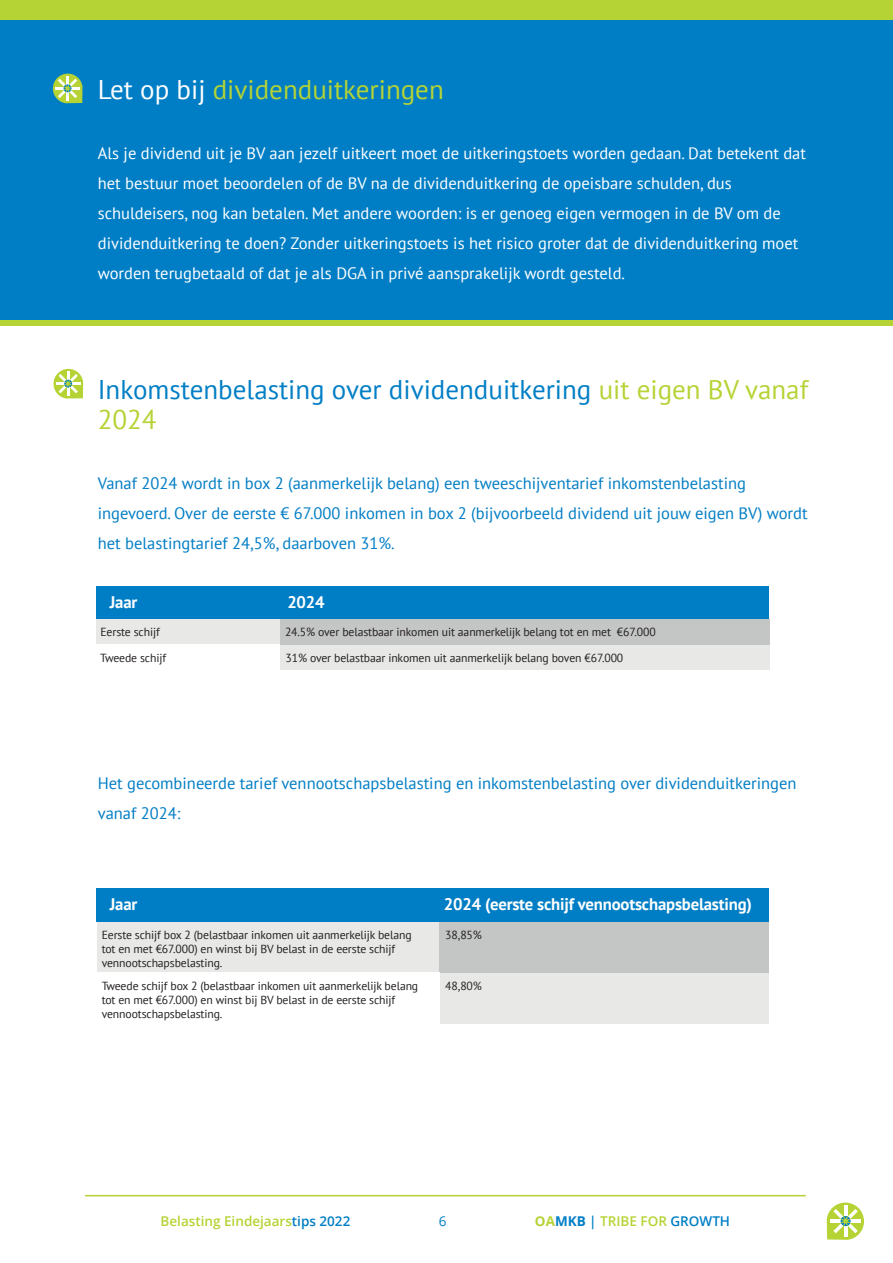
<style>
.page{position:relative;width:893px;height:1263px;background:#fff}
.page>*{position:absolute;margin:0;border:0;box-sizing:border-box;transform-origin:0 0}
.t1{font:27px/30px "PT Sans";color:#007ec5}
.t2{font:27px "PT Sans";color:#b5d334}
.t3{font:700 16.8px "PT Sans";letter-spacing:-.01em;color:#fff}
.t4{font:16.5px/30px "PT Sans";color:#fff}
.t5{font:16.5px/30px "PT Sans";color:#007dc5}
.t6{font:600 13.5px "Open Sans";color:#b5d334}
.t7{font:13.5px "Open Sans";color:#007ec5}
.t8{font:11.7px/14.1px "PT Sans";letter-spacing:-.01em;color:#231f20}
.s1{color:#fff}
.s2{color:#b5d334}
.s3{color:#007ec5}
.s4{font-weight:700}
.s5{font-weight:700;color:#007ec5}
</style>
<div class="page">
<svg style="left:827px;top:1202px;width:37px;height:38px"></svg>
<hr style="left:85px;top:1195px;width:721px;height:1px;background:#b5d334">
<div style="left:0;top:0;width:893px;height:21px;background:#b5d334"></div>
<div style="left:0;top:20px;width:893px;height:300px;background:#007ec5"></div>
<svg style="left:53px;top:74px;width:29px;height:29px"></svg>
<svg style="left:54px;top:369px;width:29px;height:29px"></svg>
<div style="left:0;top:320px;width:893px;height:6px;background:#b5d334"></div>
<div style="left:97px;top:586px;width:672px;height:33px;background:#007ec5"></div>
<div style="left:97px;top:889px;width:672px;height:33px;background:#007ec5"></div>
<div style="left:97px;top:619px;width:183px;height:26px;background:#e8e9e7"></div>
<div style="left:97px;top:922px;width:343px;height:51px;background:#e8e9e7"></div>
<div style="left:280px;top:645px;width:489px;height:25px;background:#e8e9e7"></div>
<div style="left:440px;top:968px;width:329px;height:30px;background:#e8e9e7"></div>
<div style="left:440px;top:996px;width:329px;height:27px;background:#e8e9e7"></div>
<div style="left:280px;top:619px;width:489px;height:26px;background:#c4c5c5"></div>
<div style="left:440px;top:922px;width:329px;height:25px;background:#c4c5c5"></div>
<div style="left:440px;top:945px;width:329px;height:28px;background:#c4c5c5"></div>
<h1 class="t2" style="left:98px;top:72px;width:347px"><span class="s1">Let op bij</span> dividenduitkeringen</h1>
<p class="t4" style="left:98px;top:138px;width:710px">Als je dividend uit je BV aan jezelf uitkeert moet de uitkeringstoets worden gedaan. Dat betekent dat het bestuur moet beoordelen of de BV na de dividenduitkering de opeisbare schulden, dus schuldeisers, nog kan betalen. Met andere woorden: is er genoeg eigen vermogen in de BV om de dividenduitkering te doen? Zonder uitkeringstoets is het risico groter dat de dividenduitkering moet worden terugbetaald of dat je als DGA in privé aansprakelijk wordt gesteld.</p>
<h1 class="t1" style="left:98px;top:374px;width:712px">Inkomstenbelasting over dividenduitkering <span class="s2">uit eigen BV vanaf<br>2024</span></h1>
<h3 class="t5" style="left:98px;top:468px;width:711px">Vanaf 2024 wordt in box 2 (aanmerkelijk belang) een tweeschijventarief inkomstenbelasting ingevoerd. Over de eerste € 67.000 inkomen in box 2 (bijvoorbeeld dividend uit jouw eigen BV) wordt het belastingtarief 24,5%, daarboven 31%.</h3>
<h2 class="t3" style="left:110px;top:591px;width:29px">Jaar</h2>
<h2 class="t3" style="left:287px;top:591px;width:39px">2024</h2>
<p class="t8" style="left:100px;top:625px;width:61px">Eerste schijf</p>
<p class="t8" style="left:285px;top:625px;width:372px">24.5% over belastbaar inkomen uit aanmerkelijk belang tot en met €67.000</p>
<p class="t8" style="left:100px;top:650px;width:67px">Tweede schijf</p>
<p class="t8" style="left:286px;top:650px;width:339px">31% over belastbaar inkomen uit aanmerkelijk belang boven €67.000</p>
<h3 class="t5" style="left:98px;top:768px;width:700px">Het gecombineerde tarief vennootschapsbelasting en inkomstenbelasting over dividenduitkeringen vanaf 2024:</h3>
<h2 class="t3" style="left:110px;top:893px;width:29px">Jaar</h2>
<h2 class="t3" style="left:444px;top:893px;width:310px">2024 (eerste schijf vennootschapsbelasting)</h2>
<p class="t8" style="left:102px;top:927px;width:311px">Eerste schijf box 2 (belastbaar inkomen uit aanmerkelijk belang tot en met €67.000) en winst bij BV belast in de eerste schijf vennootschapsbelasting.</p>
<p class="t8" style="left:445px;top:927px;width:38px">38,85%</p>
<p class="t8" style="left:102px;top:978px;width:318px">Tweede schijf box 2 (belastbaar inkomen uit aanmerkelijk belang tot en met €67.000) en winst bij BV belast in de eerste schijf vennootschapsbelasting.</p>
<p class="t8" style="left:445px;top:978px;width:38px">48,80%</p>
<p class="t6" style="left:161px;top:1211px;width:191px">Belasting Eindejaars<span class="s3">tips 2022</span></p>
<p class="t7" style="left:439px;top:1212px;width:9px">6</p>
<p class="t6" style="left:535px;top:1211px;width:197px"><span class="s4">OA</span><span class="s5">MKB</span> <span class="s3">|</span> TRIBE FOR <span class="s3">GROWTH</span></p>
</div>
